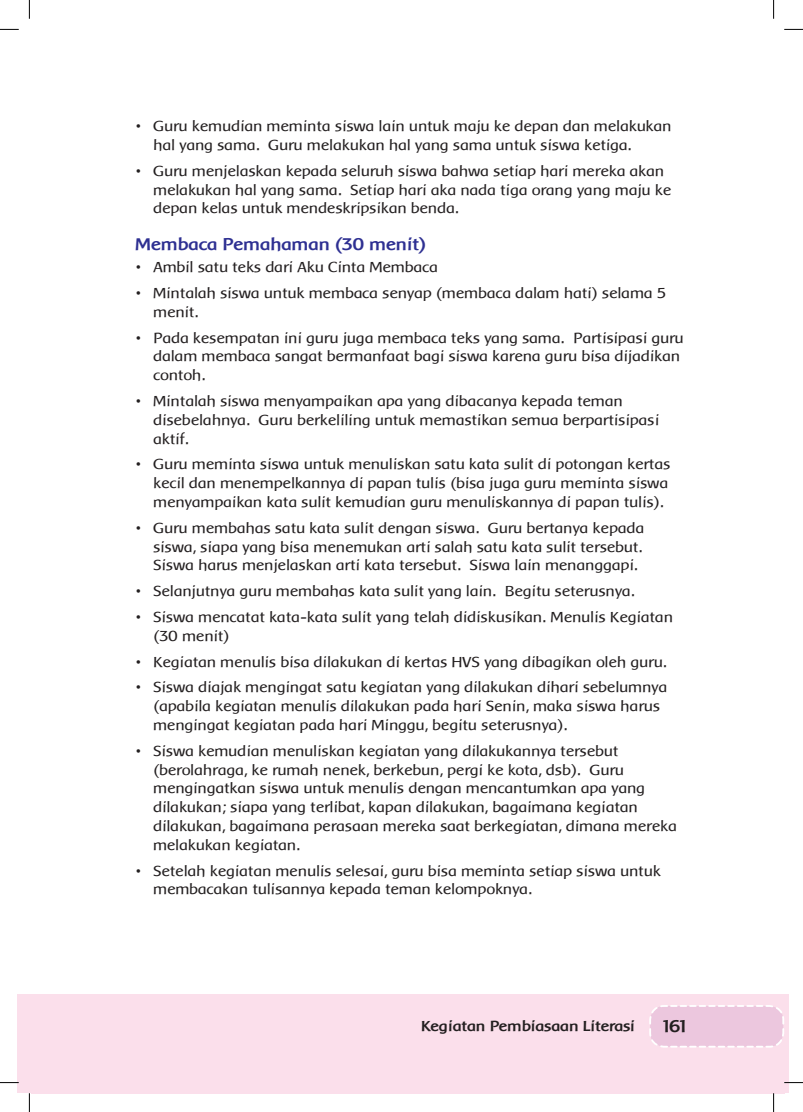
<style>
.page{position:relative;width:803px;height:1112px;background:#fff}
.page>*{position:absolute;margin:0;border:0;box-sizing:border-box;transform-origin:0 0}
.t1{font:700 17.5px "Baar Metanoia";color:#2e3092}
.t2{font:700 17.5px "Baar Metanoia";color:#231f20}
.t3{font:15px/18.8px "Baar Metanoia";color:#231f20}
.t4{font:700 15px "Baar Metanoia";color:#231f20}
</style>
<div class="page">
<div style="left:17px;top:994px;width:771px;height:98px;background:#fbdfeb"></div>
<svg style="left:649px;top:1005px;width:135px;height:43px;background:#eecce1"></svg>
<svg style="left:0;top:29px;width:19px;height:1px"></svg>
<svg style="left:784px;top:29px;width:19px;height:1px"></svg>
<svg style="left:0;top:1082px;width:19px;height:1px"></svg>
<svg style="left:784px;top:1081px;width:19px;height:2px"></svg>
<svg style="left:29px;top:0;width:1px;height:19px"></svg>
<svg style="left:29px;top:1092px;width:1px;height:19px"></svg>
<svg style="left:773px;top:0;width:1px;height:19px"></svg>
<svg style="left:773px;top:1092px;width:1px;height:19px"></svg>
<p class="t3" style="left:153px;top:117px;width:520px;text-indent:-18px">• Guru kemudian meminta siswa lain untuk maju ke depan dan melakukan hal yang sama. Guru melakukan hal yang sama untuk siswa ketiga.</p>
<p class="t3" style="left:153px;top:161px;width:520px;text-indent:-18px">• Guru menjelaskan kepada seluruh siswa bahwa setiap hari mereka akan melakukan hal yang sama. Setiap hari aka nada tiga orang yang maju ke depan kelas untuk mendeskripsikan benda.</p>
<p class="t1" style="left:136px;top:234px;width:292px">Membaca Pemahaman (30 menit)</p>
<p class="t3" style="left:136px;top:258px;width:304px">• Ambil satu teks dari Aku Cinta Membaca</p>
<p class="t3" style="left:153px;top:283px;width:514px;text-indent:-18px">• Mintalah siswa untuk membaca senyap (membaca dalam hati) selama 5 menit.</p>
<p class="t3" style="left:153px;top:328px;width:532px;text-indent:-18px">• Pada kesempatan ini guru juga membaca teks yang sama. Partisipasi guru dalam membaca sangat bermanfaat bagi siswa karena guru bisa dijadikan contoh.</p>
<p class="t3" style="left:153px;top:391px;width:508px;text-indent:-18px">• Mintalah siswa menyampaikan apa yang dibacanya kepada teman disebelahnya. Guru berkeliling untuk memastikan semua berpartisipasi aktif.</p>
<p class="t3" style="left:153px;top:455px;width:519px;text-indent:-18px">• Guru meminta siswa untuk menuliskan satu kata sulit di potongan kertas kecil dan menempelkannya di papan tulis (bisa juga guru meminta siswa menyampaikan kata sulit kemudian guru menuliskannya di papan tulis).</p>
<p class="t3" style="left:153px;top:518px;width:493px;text-indent:-18px">• Guru membahas satu kata sulit dengan siswa. Guru bertanya kepada siswa, siapa yang bisa menemukan arti salah satu kata sulit tersebut.<br>Siswa harus menjelaskan arti kata tersebut. Siswa lain menanggapi.</p>
<p class="t3" style="left:136px;top:581px;width:501px">• Selanjutnya guru membahas kata sulit yang lain. Begitu seterusnya.</p>
<p class="t3" style="left:153px;top:607px;width:521px;text-indent:-18px">• Siswa mencatat kata-kata sulit yang telah didiskusikan. Menulis Kegiatan (30 menit)</p>
<p class="t3" style="left:136px;top:652px;width:533px">• Kegiatan menulis bisa dilakukan di kertas HVS yang dibagikan oleh guru.</p>
<p class="t3" style="left:153px;top:678px;width:515px;text-indent:-18px">• Siswa diajak mengingat satu kegiatan yang dilakukan dihari sebelumnya (apabila kegiatan menulis dilakukan pada hari Senin, maka siswa harus mengingat kegiatan pada hari Minggu, begitu seterusnya).</p>
<p class="t3" style="left:153px;top:741px;width:525px;text-indent:-18px">• Siswa kemudian menuliskan kegiatan yang dilakukannya tersebut (berolahraga, ke rumah nenek, berkebun, pergi ke kota, dsb). Guru mengingatkan siswa untuk menulis dengan mencantumkan apa yang dilakukan; siapa yang terlibat, kapan dilakukan, bagaimana kegiatan dilakukan, bagaimana perasaan mereka saat berkegiatan, dimana mereka melakukan kegiatan.</p>
<p class="t3" style="left:153px;top:861px;width:509px;text-indent:-18px">• Setelah kegiatan menulis selesai, guru bisa meminta setiap siswa untuk membacakan tulisannya kepada teman kelompoknya.</p>
<p class="t4" style="left:421px;top:1017px;width:215px">Kegiatan Pembiasaan Literasi</p>
<p class="t2" style="left:663px;top:1016px;width:26px">161</p>
</div>
